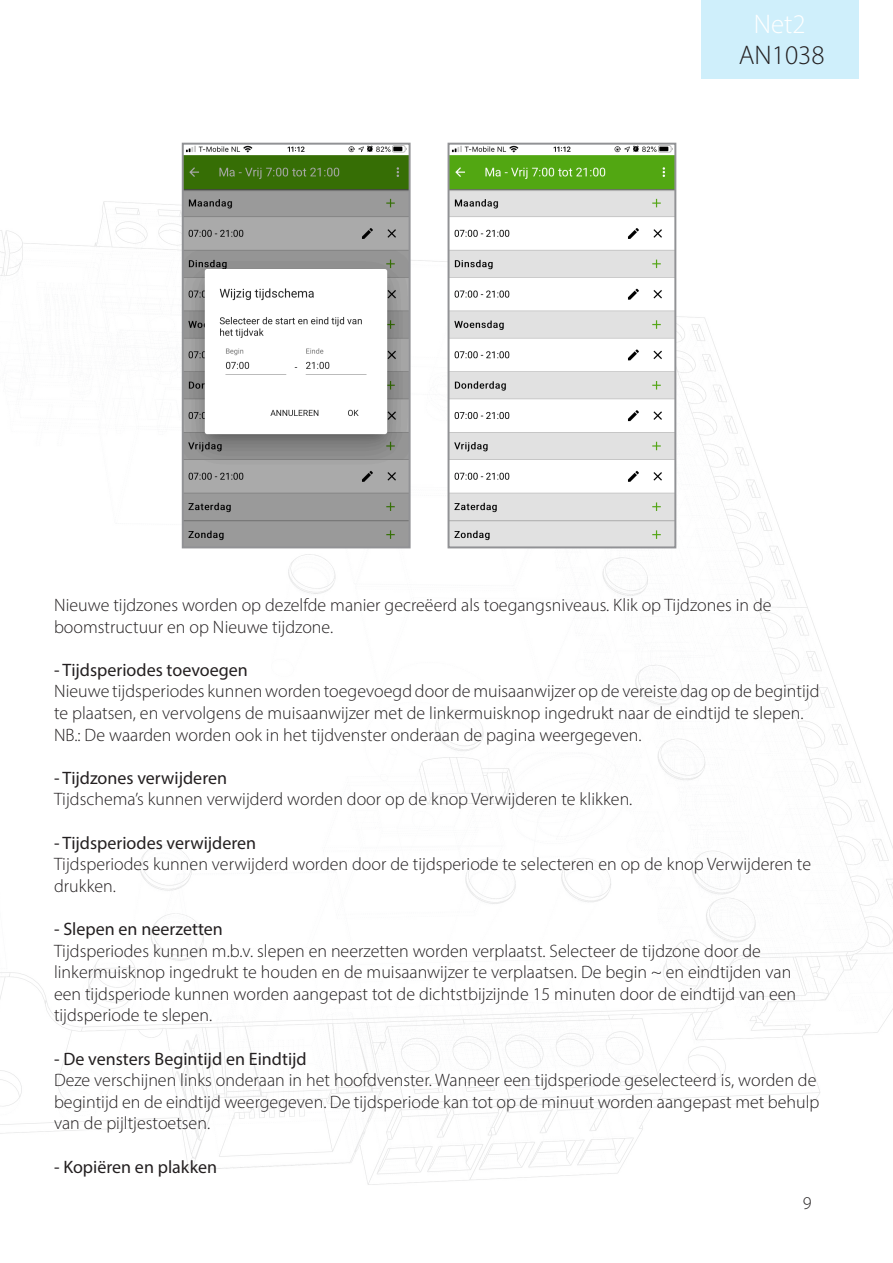
<style>
.page{position:relative;width:893px;height:1263px;background:#fff}
.page>*{position:absolute;margin:0;border:0;box-sizing:border-box;transform-origin:0 0}
.t1{font:300 27px "Myriad Pro";color:#231f20}
.t2{font:300 27px "Myriad Pro";color:#fff}
.Text_with_Title{font:300 18px "Myriad Pro";color:#231f20}
.Text_with_Title-2{font:18px "Myriad Pro";color:#231f20}
</style>
<div class="page">
<img style="left:0;top:143px;width:893px;height:1042px">
<div style="left:702px;top:0;width:157px;height:79px;background:#cfeffb"></div>
<img style="left:185px;top:146px;width:223px;height:399px">
<div style="left:182px;top:143px;width:229px;height:405px;border:2px solid #919295"></div>
<img style="left:451px;top:146px;width:222px;height:399px">
<div style="left:448px;top:143px;width:228px;height:405px;border:2px solid #919295"></div>
<h1 class="t2" style="left:754px;top:8px;width:53px">Net2</h1>
<h1 class="t1" style="left:739px;top:39px;width:87px">AN1038</h1>
<p class="Text_with_Title" style="left:54px;top:594px;width:719px">Nieuwe tijdzones worden op dezelfde manier gecreëerd als toegangsniveaus. Klik op Tijdzones in de</p>
<p class="Text_with_Title" style="left:54px;top:616px;width:281px">boomstructuur en op Nieuwe tijdzone.</p>
<p class="Text_with_Title-2" style="left:54px;top:659px;width:195px">- Tijdsperiodes toevoegen</p>
<p class="Text_with_Title" style="left:54px;top:680px;width:767px">Nieuwe tijdsperiodes kunnen worden toegevoegd door de muisaanwijzer op de vereiste dag op de begintijd</p>
<p class="Text_with_Title" style="left:54px;top:702px;width:751px">te plaatsen, en vervolgens de muisaanwijzer met de linkermuisknop ingedrukt naar de eindtijd te slepen.</p>
<p class="Text_with_Title" style="left:54px;top:724px;width:589px">NB.: De waarden worden ook in het tijdvenster onderaan de pagina weergegeven.</p>
<p class="Text_with_Title-2" style="left:54px;top:767px;width:175px">- Tijdzones verwijderen</p>
<p class="Text_with_Title" style="left:54px;top:788px;width:580px">Tijdschema’s kunnen verwijderd worden door op de knop Verwijderen te klikken.</p>
<p class="Text_with_Title-2" style="left:54px;top:831px;width:204px">- Tijdsperiodes verwijderen</p>
<p class="Text_with_Title" style="left:54px;top:853px;width:759px">Tijdsperiodes kunnen verwijderd worden door de tijdsperiode te selecteren en op de knop Verwijderen te</p>
<p class="Text_with_Title" style="left:54px;top:875px;width:63px">drukken.</p>
<p class="Text_with_Title-2" style="left:54px;top:918px;width:170px">- Slepen en neerzetten</p>
<p class="Text_with_Title" style="left:54px;top:940px;width:708px">Tijdsperiodes kunnen m.b.v. slepen en neerzetten worden verplaatst. Selecteer de tijdzone door de</p>
<p class="Text_with_Title" style="left:54px;top:961px;width:739px">linkermuisknop ingedrukt te houden en de muisaanwijzer te verplaatsen. De begin ~ en eindtijden van</p>
<p class="Text_with_Title" style="left:54px;top:983px;width:744px">een tijdsperiode kunnen worden aangepast tot de dichtstbijzijnde 15 minuten door de eindtijd van een</p>
<p class="Text_with_Title" style="left:54px;top:1004px;width:160px">tijdsperiode te slepen.</p>
<p class="Text_with_Title-2" style="left:54px;top:1047px;width:254px">- De vensters Begintijd en Eindtijd</p>
<p class="Text_with_Title" style="left:54px;top:1069px;width:764px">Deze verschijnen links onderaan in het hoofdvenster. Wanneer een tijdsperiode geselecteerd is, worden de</p>
<p class="Text_with_Title" style="left:54px;top:1091px;width:767px">begintijd en de eindtijd weergegeven. De tijdsperiode kan tot op de minuut worden aangepast met behulp</p>
<p class="Text_with_Title" style="left:54px;top:1112px;width:158px">van de pijltjestoetsen.</p>
<p class="Text_with_Title-2" style="left:54px;top:1155px;width:165px">- Kopiëren en plakken</p>
<p class="Text_with_Title" style="left:803px;top:1192px;width:10px">9</p>
</div>
